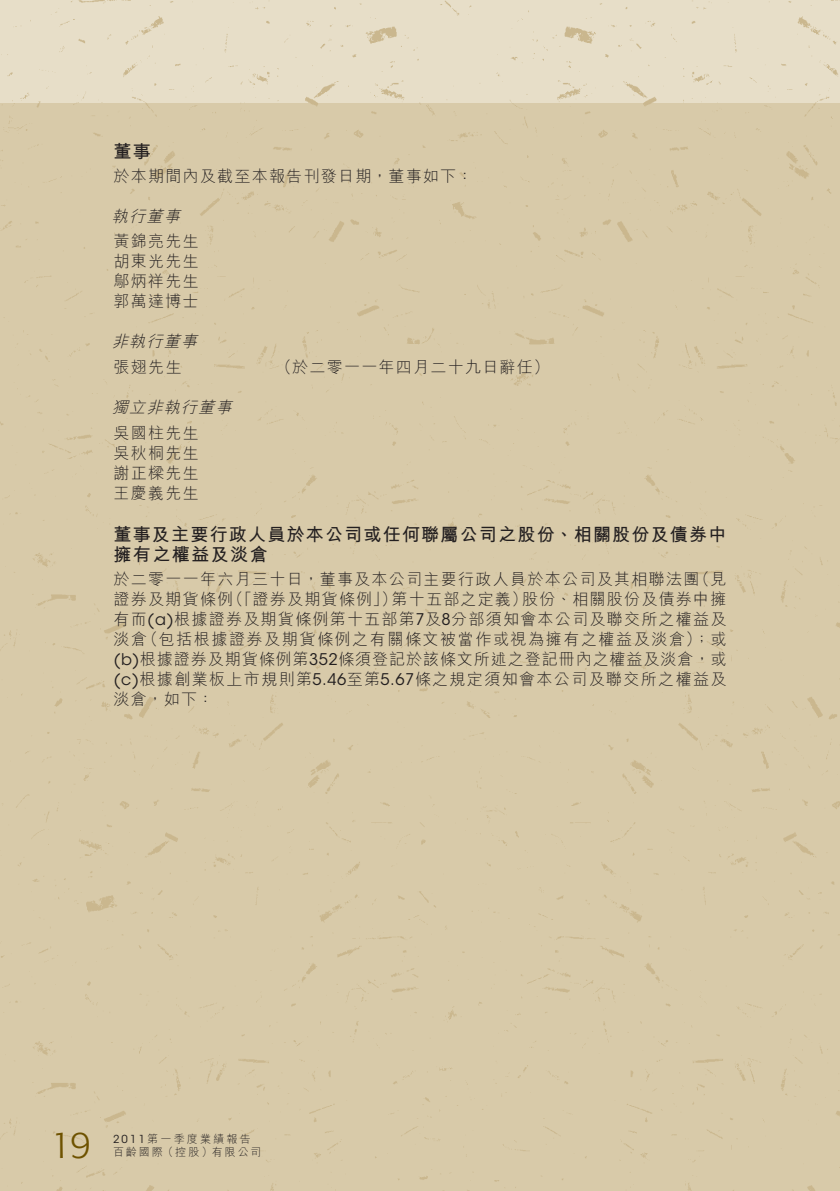
<style>
.page{position:relative;width:840px;height:1191px;background:#fff}
.page>*{position:absolute;margin:0;border:0;box-sizing:border-box;transform-origin:0 0}
.t1{font:300 37px "Formata";color:#6e5200}
.t2{font:18px/20px "M Hei HK Bold B5 pc H";letter-spacing:.065em;color:#231f20}
.t3{font:16px/20px "M Hei HK Light B5 pc H";letter-spacing:.08em;color:#231f20;text-align:justify}
.t4{font:italic 16px "M Hei HK Light B5 pc H";color:#231f20}
.t5{font:11px "M Hei HK Light B5 pc H";letter-spacing:.2em;color:#231f20}
.s1{font-family:"ITC Avant Garde Std"}
</style>
<div class="page">
<img style="left:0;top:0;width:839px;height:1190px">
<p class="t2" style="left:113px;top:143px;width:39px">董事</p>
<p class="t3" style="left:113px;top:168px;width:360px">於本期間內及截至本報告刊發日期，董事如下：</p>
<p class="t4" style="left:112px;top:210px;width:74px">執行董事</p>
<p class="t3" style="left:113px;top:234px;width:87px">黃錦亮先生胡東光先生鄔炳祥先生郭萬達博士</p>
<p class="t4" style="left:112px;top:335px;width:91px">非執行董事</p>
<p class="t3" style="left:113px;top:359px;width:69px">張翅先生</p>
<p class="t3" style="left:275px;top:359px;width:275px">（於二零一一年四月二十九日辭任）</p>
<p class="t4" style="left:112px;top:401px;width:125px">獨立非執行董事</p>
<p class="t3" style="left:113px;top:425px;width:87px">吳國柱先生吳秋桐先生謝正樑先生王慶義先生</p>
<p class="t2" style="left:113px;top:526px;width:614px">董事及主要行政人員於本公司或任何聯屬公司之股份、相關股份及債券中擁有之權益及淡倉</p>
<p class="t3" style="left:113px;top:571px;width:614px">於二零一一年六月三十日，董事及本公司主要行政人員於本公司及其相聯法團（見證券及期貨條例（「證券及期貨條例」）第十五部之定義）股份、相關股份及債券中擁有而<span class="s1">(a)</span>根據證券及期貨條例第十五部第<span class="s1">7</span>及<span class="s1">8</span>分部須知會本公司及聯交所之權益及淡倉（包括根據證券及期貨條例之有關條文被當作或視為擁有之權益及淡倉）；或<span class="s1">(b)</span>根據證券及期貨條例第<span class="s1">352</span>條須登記於該條文所述之登記冊內之權益及淡倉，或<span class="s1">(c)</span>根據創業板上市規則第<span class="s1">5.46</span>至第<span class="s1">5.67</span>條之規定須知會本公司及聯交所之權益及淡倉，如下：</p>
<h1 class="t1" style="left:50px;top:1123px;width:43px">19</h1>
<p class="t5" style="left:113px;top:1134px;width:139px"><span class="s1">2011</span>第一季度業績報告</p>
<p class="t5" style="left:113px;top:1147px;width:149px">百齡國際（控股）有限公司</p>
</div>
